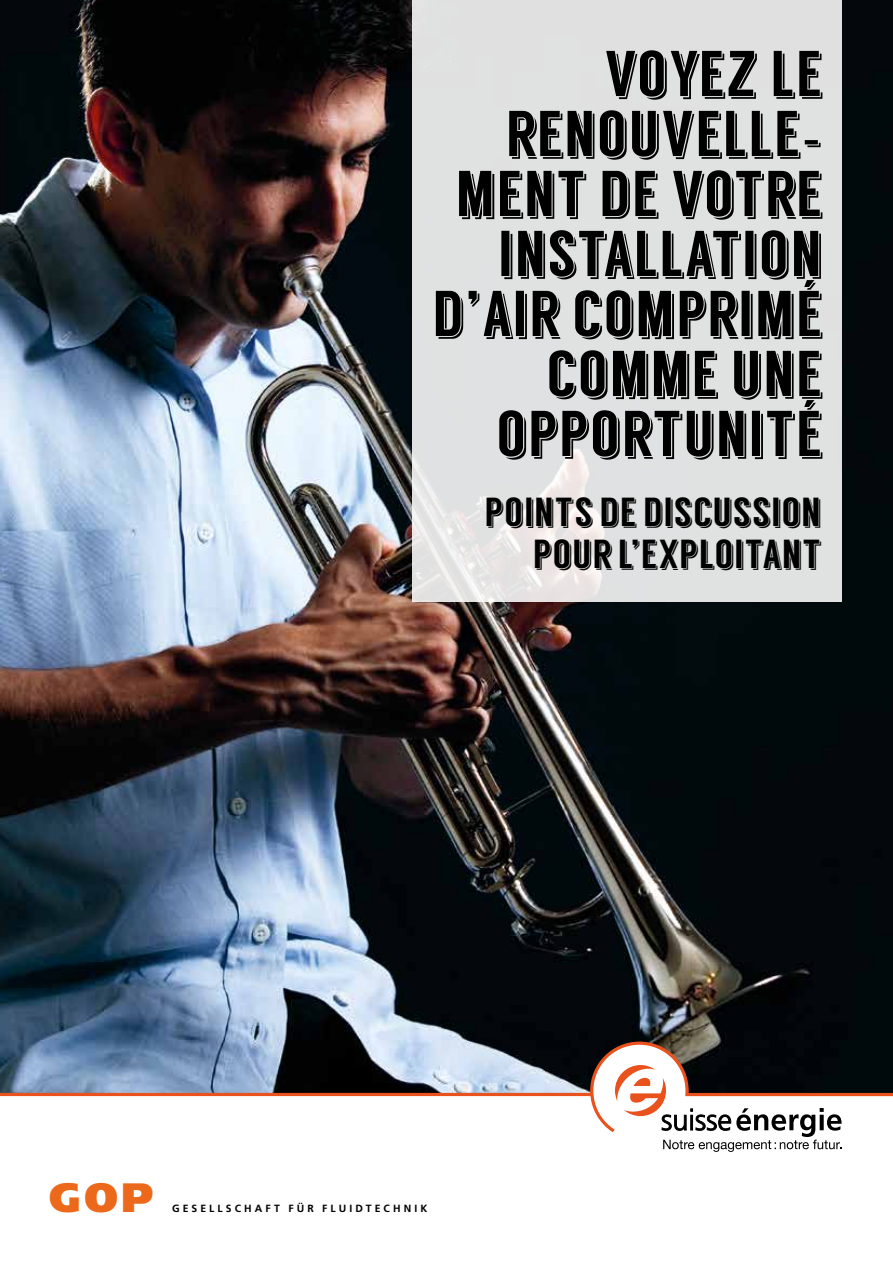
<style>
.page{position:relative;width:893px;height:1263px;background:#fff}
.page>*{position:absolute;margin:0;border:0;box-sizing:border-box;transform-origin:0 0}
.t1{font:64.5px/60px "Langdon";color:#000;text-align:right}
.t2{font:900 40.95px "Frutiger";color:#ec691b}
.t3{font:40.5px/42px "Langdon";letter-spacing:-.005em;color:#000;text-align:right}
.t4{font:700 10.5px "Frutiger";letter-spacing:.295em;color:#000}
</style>
<div class="page">
<img style="left:0;top:0;width:893px;height:1093px">
<svg style="left:589px;top:1041px;width:304px;height:111px"></svg>
<hr style="left:0;top:1093px;width:593px;height:3px;background:#e9511d">
<div style="left:412px;top:0;width:430px;height:601px;background:#e0e1e1"></div>
<svg style="left:0;top:0;width:1px;height:23px"></svg>
<p class="t1" style="left:433px;top:44px;width:392px">VOYEZ LE<br>RENOUVELLE-<br>MENT DE VOTRE<br>INSTALLATION<br>D’AIR COMPRIMÉ<br>COMME UNE<br>OPPORTUNITÉ</p>
<p class="t3" style="left:485px;top:491px;width:339px">POINTS DE DISCUSSION<br>POUR L’EXPLOITANT</p>
<p class="t2" style="left:49px;top:1173px;width:106px">GOP</p>
<p class="t4" style="left:172px;top:1202px;width:257px">GESELLSCHAFT FÜR FLUIDTECHNIK</p>
</div>
